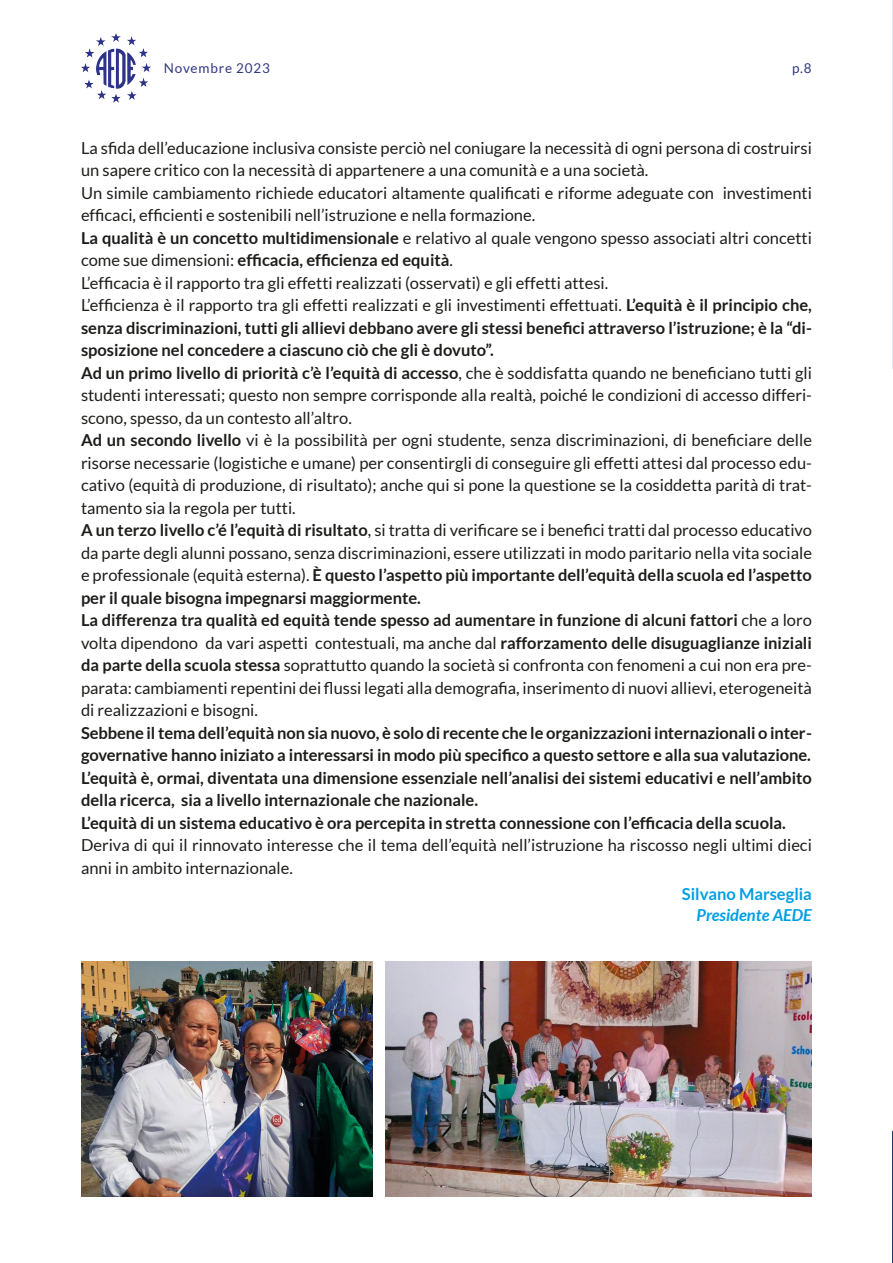
<style>
.page{position:relative;width:893px;height:1263px;background:#fff}
.page>*{position:absolute;margin:0;border:0;box-sizing:border-box;transform-origin:0 0}
.t1{font:16.5px/22.5px "Lato";color:#1d1d1b}
.t2{font:700 16.5px/22.5px "Lato";color:#1d1d1b}
.t3{font:700 16.5px "Lato";color:#009fe3}
.t4{font:italic 700 16.5px "Lato";color:#009fe3}
.t5{font:13.5px "Lato";letter-spacing:.06em;color:#313881}
.s1{font-weight:700}
.s2{font-weight:400}
</style>
<div class="page">
<img style="left:81px;top:33px;width:70px;height:70px">
<img style="left:81px;top:961px;width:292px;height:236px">
<img style="left:386px;top:961px;width:426px;height:236px">
<img style="left:892px;top:0;width:1px;height:1263px">
<p class="t5" style="left:164px;top:61px;width:108px">Novembre 2023</p>
<p class="t5" style="left:792px;top:61px;width:21px">p.8</p>
<p class="t1" style="left:81px;top:136px;width:732px">La sfida dell’educazione inclusiva consiste perciò nel coniugare la necessità di ogni persona di costruirsi un sapere critico con la necessità di appartenere a una comunità e a una società.</p>
<p class="t1" style="left:81px;top:181px;width:732px">Un simile cambiamento richiede educatori altamente qualificati e riforme adeguate con investimenti efficaci, efficienti e sostenibili nell’istruzione e nella formazione.</p>
<p class="t1" style="left:81px;top:226px;width:732px"><span class="s1">La qualità è un concetto multidimensionale</span> e relativo al quale vengono spesso associati altri concetti come sue dimensioni: <span class="s1">efficacia, efficienza ed equità</span>.</p>
<p class="t1" style="left:81px;top:271px;width:529px">L’efficacia è il rapporto tra gli effetti realizzati (osservati) e gli effetti attesi.</p>
<p class="t2" style="left:81px;top:294px;width:732px;text-align:justify"><span class="s2">L’efficienza è il rapporto tra gli effetti realizzati e gli investimenti effettuati.</span> L’equità è il principio che, senza discriminazioni, tutti gli allievi debbano avere gli stessi benefici attraverso l’istruzione; è la “di&shy;sposizione nel concedere a ciascuno ciò che gli è dovuto”.</p>
<p class="t1" style="left:81px;top:361px;width:732px;text-align:justify"><span class="s1">Ad un primo livello di priorità c’è l’equità di accesso</span>, che è soddisfatta quando ne beneficiano tutti gli studenti interessati; questo non sempre corrisponde alla realtà, poiché le condizioni di accesso differi&shy;scono, spesso, da un contesto all’altro.</p>
<p class="t1" style="left:81px;top:429px;width:732px;text-align:justify"><span class="s1">Ad un secondo livello</span> vi è la possibilità per ogni studente, senza discriminazioni, di beneficiare delle risorse necessarie (logistiche e umane) per consentirgli di conseguire gli effetti attesi dal processo edu&shy;cativo (equità di produzione, di risultato); anche qui si pone la questione se la cosiddetta parità di trat&shy;tamento sia la regola per tutti.</p>
<p class="t1" style="left:81px;top:519px;width:732px;text-align:justify"><span class="s1">A un terzo livello c’é l’equità di risultato</span>, si tratta di verificare se i benefici tratti dal processo educativo da parte degli alunni possano, senza discriminazioni, essere utilizzati in modo paritario nella vita sociale e professionale (equità esterna). <span class="s1">È questo l’aspetto più importante dell’equità della scuola ed l’aspetto per il quale bisogna impegnarsi maggiormente.</span></p>
<p class="t1" style="left:81px;top:609px;width:732px;text-align:justify"><span class="s1">La differenza tra qualità ed equità tende spesso ad aumentare in funzione di alcuni fattori</span> che a loro volta dipendono da vari aspetti contestuali, ma anche dal <span class="s1">rafforzamento delle disuguaglianze iniziali da parte della scuola stessa</span> soprattutto quando la società si confronta con fenomeni a cui non era pre&shy;parata: cambiamenti repentini dei flussi legati alla demografia, inserimento di nuovi allievi, eterogeneità di realizzazioni e bisogni.</p>
<p class="t2" style="left:81px;top:721px;width:732px">Sebbene il tema dell’equità non sia nuovo, è solo di recente che le organizzazioni internazionali o inter&shy;governative hanno iniziato a interessarsi in modo più specifico a questo settore e alla sua valutazione.</p>
<p class="t2" style="left:81px;top:766px;width:732px">L’equità è, ormai, diventata una dimensione essenziale nell’analisi dei sistemi educativi e nell’ambito della ricerca, sia a livello internazionale che nazionale.</p>
<p class="t2" style="left:81px;top:811px;width:706px">L’equità di un sistema educativo è ora percepita in stretta connessione con l’efficacia della scuola.</p>
<p class="t1" style="left:81px;top:834px;width:732px">Deriva di qui il rinnovato interesse che il tema dell’equità nell’istruzione ha riscosso negli ultimi dieci anni in ambito internazionale.</p>
<p class="t3" style="left:682px;top:884px;width:131px">Silvano Marseglia</p>
<p class="t4" style="left:697px;top:905px;width:117px">Presidente AEDE</p>
</div>
